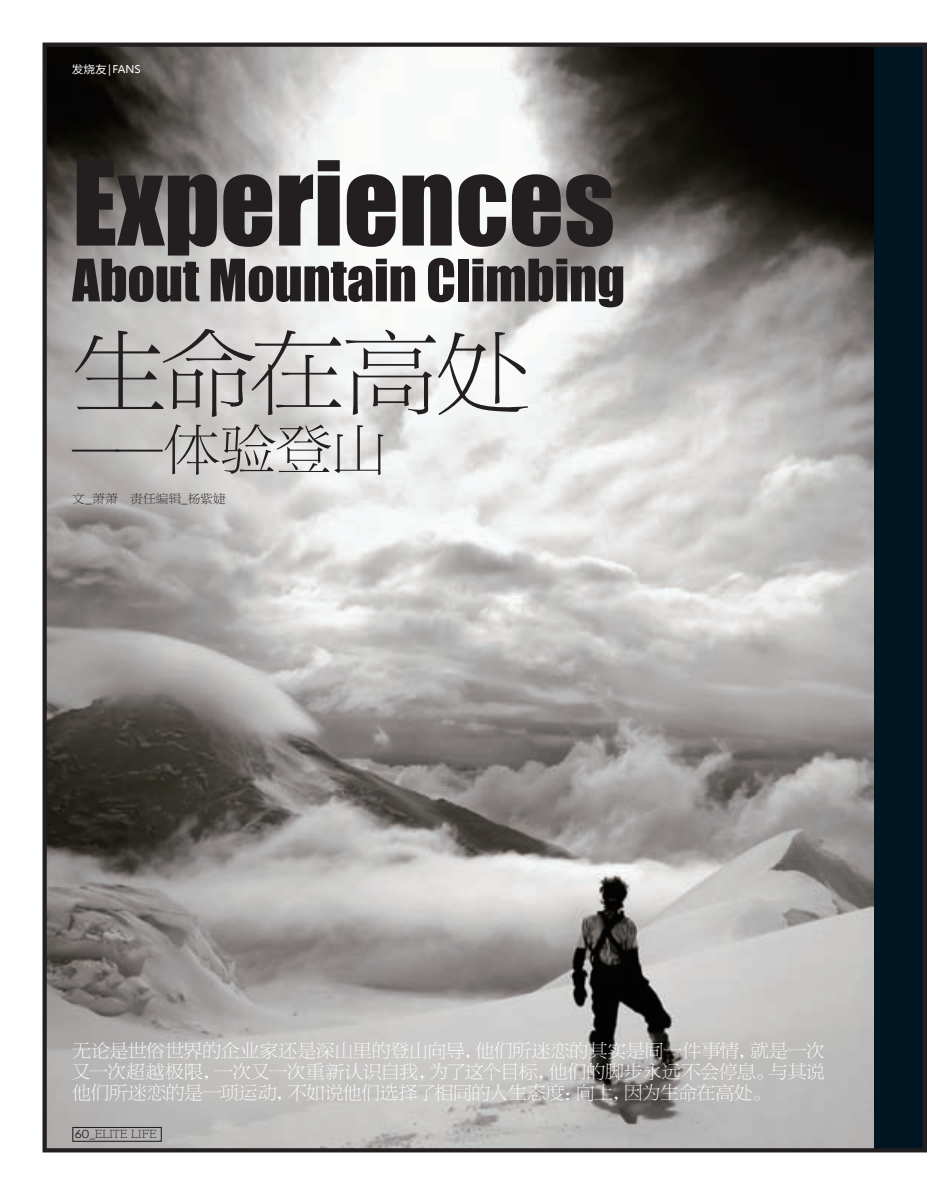
<style>
.page{position:relative;width:927px;height:1195px;background:#fff}
.page>*{position:absolute;margin:0;border:0;box-sizing:border-box;transform-origin:0 0}
.t1{font:108px "Impact";color:#231f20}
.t2{font:90px "FZNBSJW GB1 0";letter-spacing:-.035em;color:#231f20;scale:1.05 1}
.t3{font:54px "Impact";letter-spacing:-.005em;color:#231f20}
.t4{font:54px "FZNBSJW GB1 0";color:#231f20;scale:1.05 1}
.t5{font:18px/21px "FZNBSJW GB1 0";letter-spacing:-.02em;color:#fff;text-align:justify;scale:1.05 1}
.t6{font:12px "FZNBSJW GB1 0";letter-spacing:.01em;color:#231f20;scale:1.05 1}
.t7{font:11.25px "FZNBSJW GB1 0";color:#231f20}
.t8{font:10.5px "Microsoft Ya Hei";letter-spacing:-.01em;color:#fff;scale:1.05 1}
.s1{font-size:45px}
.s2{font-family:"ST Xihei"}
</style>
<div class="page">
<div style="left:45px;top:45px;width:880px;height:1105px;background:#001522"></div>
<img style="left:48px;top:48px;width:826px;height:1099px">
<div style="left:43px;top:43px;width:884px;height:1109px;border:4px solid #231f20"></div>
<div style="left:72px;top:1127px;width:90px;height:15px;border:1px solid #231f20"></div>
<p class="t8" style="left:72px;top:62px;width:67px">发烧友|FANS</p>
<h1 class="t1" style="left:72px;top:119px;width:544px">Experiences</h1>
<h3 class="t3" style="left:72px;top:238px;width:554px">About Mountain Climbing</h3>
<h2 class="t2" style="left:72px;top:327px;width:438px">生命在高处</h2>
<h3 class="t4" style="left:72px;top:422px;width:301px"><span class="s1">——</span>体验登山</h3>
<p class="t6" style="left:72px;top:493px;width:148px">文_萧萧　责任编辑_杨紫婕</p>
<p class="t5" style="left:72px;top:1041px;width:718px">无论是世俗世界的企业家还是深山里的登山向导，他们所迷恋的其实是同一件事情，就是一次又一次超越极限，一次又一次重新认识自我，为了这个目标，他们的脚步永远不会停息。与其说他们所迷恋的是一项运动，不如说他们选择了相同的人生态度：向上，因为生命在高处。</p>
<p class="t7" style="left:74px;top:1128px;width:84px"><span class="s2">60</span>_ELITE LIFE</p>
</div>
